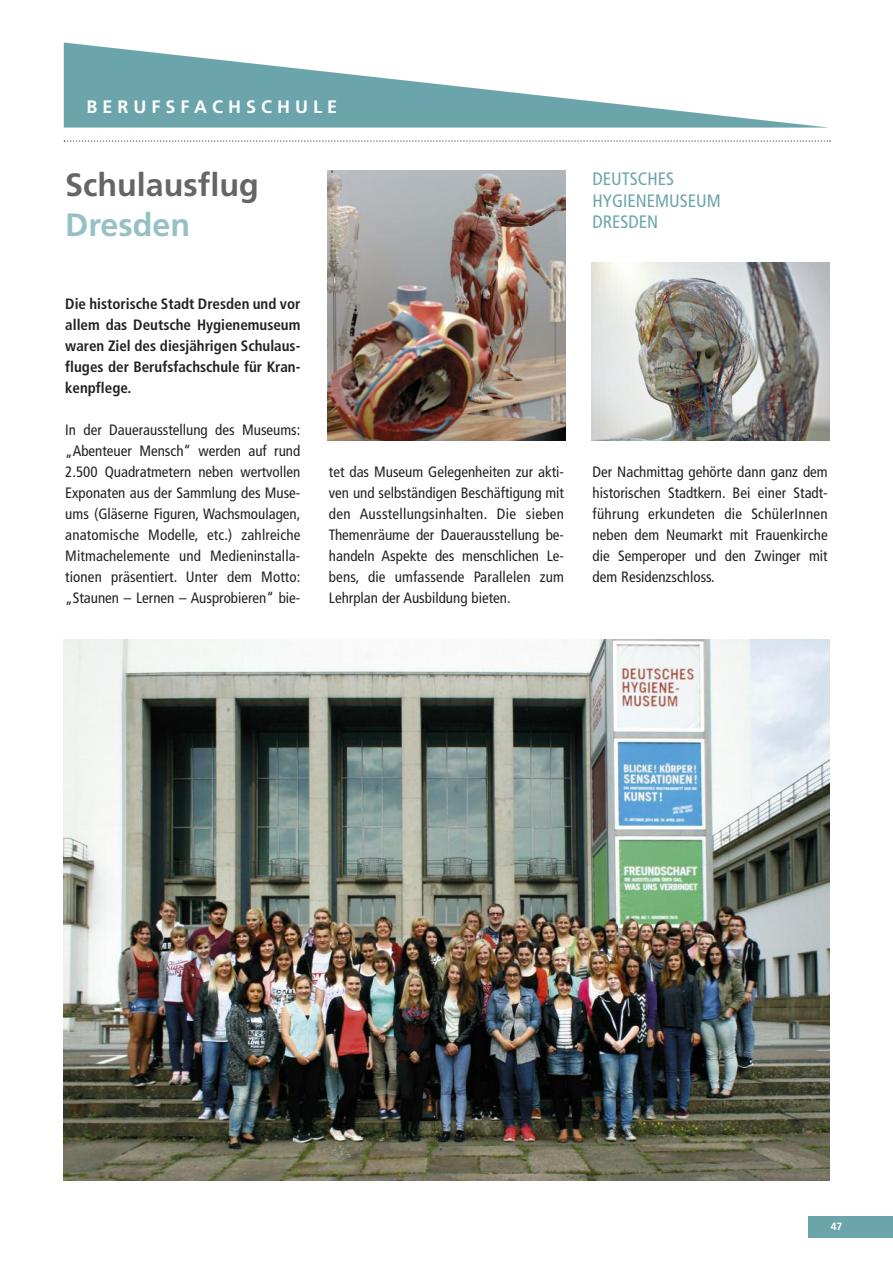
<style>
.page{position:relative;width:893px;height:1263px;background:#fff}
.page>*{position:absolute;margin:0;border:0;box-sizing:border-box;transform-origin:0 0}
.t1{font:700 32.25px "Frutiger";color:#656564}
.t2{font:700 32.25px "Frutiger";color:#97c0c4}
.t3{font:condensed 18px/21.6px "Frutiger";color:#6ba5ab}
.t4{font:700 18px "Frutiger";letter-spacing:.28em;color:#fff}
.t5{font:condensed 15px/21px "Frutiger";color:#222221;text-align:justify}
.t6{font:700 condensed 15px/21px "Frutiger";color:#222221;text-align:justify}
.t7{font:700 10.5px "Frutiger";color:#fff}
</style>
<div class="page">
<div style="left:808px;top:1216px;width:85px;height:21px;background:#6ba5ab"></div>
<svg style="left:64px;top:43px;width:765px;height:85px"></svg>
<svg style="left:64px;top:140px;width:767px;height:2px"></svg>
<img style="left:64px;top:640px;width:765px;height:540px">
<img style="left:591px;top:262px;width:238px;height:179px">
<img style="left:327px;top:170px;width:239px;height:270px">
<p class="t4" style="left:87px;top:99px;width:252px">BERUFSFACHSCHULE</p>
<h1 class="t1" style="left:65px;top:172px;width:195px">Schulausflug</h1>
<h1 class="t2" style="left:65px;top:212px;width:126px">Dresden</h1>
<p class="t3" style="left:593px;top:169px;width:130px">DEUTSCHES<br>HYGIENEMUSEUM<br>DRESDEN</p>
<p class="t6" style="left:65px;top:294px;width:237px">Die historische Stadt Dresden und vor allem das Deutsche Hygienemuseum waren Ziel des diesjährigen Schulaus&shy;fluges der Berufsfachschule für Kran&shy;kenpflege.</p>
<p class="t5" style="left:65px;top:420px;width:237px">In der Dauerausstellung des Museums: „Abenteuer Mensch“ werden auf rund 2.500 Quadratmetern neben wertvollen Exponaten aus der Sammlung des Muse&shy;ums (Gläserne Figuren, Wachsmoulagen, anatomische Modelle, etc.) zahlreiche Mitmachelemente und Medieninstalla&shy;tionen präsentiert. Unter dem Motto: „Staunen – Lernen – Ausprobieren“ bie-</p>
<p class="t5" style="left:329px;top:462px;width:237px">tet das Museum Gelegenheiten zur akti&shy;ven und selbständigen Beschäftigung mit den Ausstellungsinhalten. Die sieben Themenräume der Dauerausstellung be&shy;handeln Aspekte des menschlichen Le&shy;bens, die umfassende Parallelen zum Lehrplan der Ausbildung bieten.</p>
<p class="t5" style="left:593px;top:462px;width:237px">Der Nachmittag gehörte dann ganz dem historischen Stadtkern. Bei einer Stadt&shy;führung erkundeten die SchülerInnen neben dem Neumarkt mit Frauenkirche die Semperoper und den Zwinger mit dem Residenzschloss.</p>
<p class="t7" style="left:831px;top:1222px;width:13px">47</p>
</div>
